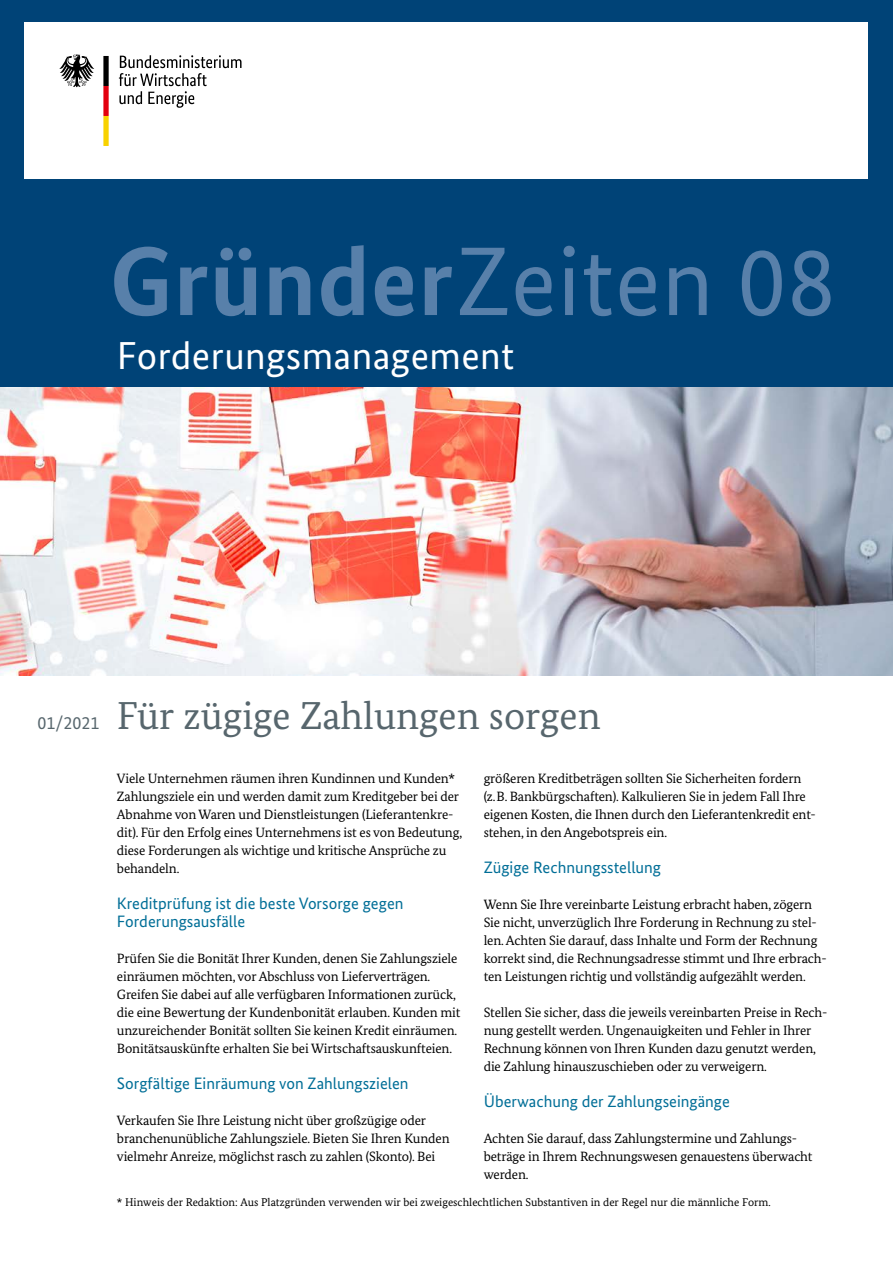
<style>
.page{position:relative;width:893px;height:1263px;background:#fff}
.page>*{position:absolute;margin:0;border:0;box-sizing:border-box;transform-origin:0 0}
.t1{font:97.5px "Bundes Sans";letter-spacing:.01em;color:#5880aa}
.t2{font:39px "Bundes Serif";color:#57666d}
.t3{font:39px "Bundes Sans";letter-spacing:.01em;color:#fff}
.t4{font:18px "Bundes Sans";color:#57666d}
.t5{font:16.5px/18px "Bundes Sans";color:#006e97}
.t6{font:13.5px/18px "Bundes Serif";letter-spacing:-.01em;color:#000}
.t7{font:11.25px "Bundes Serif";color:#000}
.s1{font-weight:700}
</style>
<div class="page">
<div style="left:0;top:0;width:893px;height:418px;background:#004377"></div>
<img style="left:0;top:388px;width:893px;height:287px">
<div style="left:25px;top:23px;width:843px;height:156px;background:#fff"></div>
<svg style="left:119px;top:55px;width:123px;height:53px"></svg>
<svg style="left:59px;top:55px;width:35px;height:32px"></svg>
<svg style="left:103px;top:56px;width:6px;height:90px"></svg>
<h1 class="t1" style="left:109px;top:222px;width:728px"><span class="s1">Gründer</span>Zeiten 08</h1>
<p class="t3" style="left:117px;top:332px;width:399px">Forderungsmanagement</p>
<p class="t4" style="left:38px;top:712px;width:63px">01/2021</p>
<h2 class="t2" style="left:117px;top:692px;width:485px">Für zügige Zahlungen sorgen</h2>
<p class="t6" style="left:117px;top:769px;width:347px">Viele Unternehmen räumen ihren Kundinnen und Kunden* Zahlungsziele ein und werden damit zum Kreditgeber bei der Abnahme von Waren und Dienstleistungen (Lieferantenkre&shy;dit). Für den Erfolg eines Unternehmens ist es von Bedeutung, diese Forderungen als wichtige und kritische Ansprüche zu behandeln.</p>
<h3 class="t5" style="left:117px;top:894px;width:288px">Kreditprüfung ist die beste Vorsorge gegen<br>Forderungsausfälle</h3>
<p class="t6" style="left:117px;top:949px;width:345px">Prüfen Sie die Bonität Ihrer Kunden, denen Sie Zahlungsziele einräumen möchten, vor Abschluss von Lieferverträgen.<br>Greifen Sie dabei auf alle verfügbaren Informationen zurück, die eine Bewertung der Kundenbonität erlauben. Kunden mit unzureichender Bonität sollten Sie keinen Kredit einräumen.<br>Bonitätsauskünfte erhalten Sie bei Wirtschaftsauskunfteien.</p>
<h3 class="t5" style="left:117px;top:1074px;width:293px">Sorgfältige Einräumung von Zahlungszielen</h3>
<p class="t6" style="left:117px;top:1111px;width:334px">Verkaufen Sie Ihre Leistung nicht über großzügige oder branchenunübliche Zahlungsziele. Bieten Sie Ihren Kunden vielmehr Anreize, möglichst rasch zu zahlen (Skonto). Bei</p>
<p class="t6" style="left:484px;top:769px;width:334px">größeren Kreditbeträgen sollten Sie Sicherheiten fordern (z.B. Bankbürgschaften). Kalkulieren Sie in jedem Fall Ihre eigenen Kosten, die Ihnen durch den Lieferantenkredit ent&shy;stehen, in den Angebotspreis ein.</p>
<h3 class="t5" style="left:484px;top:858px;width:179px">Zügige Rechnungsstellung</h3>
<p class="t6" style="left:484px;top:895px;width:345px">Wenn Sie Ihre vereinbarte Leistung erbracht haben, zögern Sie nicht, unverzüglich Ihre Forderung in Rechnung zu stel&shy;len. Achten Sie darauf, dass Inhalte und Form der Rechnung korrekt sind, die Rechnungsadresse stimmt und Ihre erbrach&shy;ten Leistungen richtig und vollständig aufgezählt werden.</p>
<p class="t6" style="left:484px;top:1003px;width:345px">Stellen Sie sicher, dass die jeweils vereinbarten Preise in Rech&shy;nung gestellt werden. Ungenauigkeiten und Fehler in Ihrer Rechnung können von Ihren Kunden dazu genutzt werden, die Zahlung hinauszuschieben oder zu verweigern.</p>
<h3 class="t5" style="left:484px;top:1092px;width:248px">Überwachung der Zahlungseingänge</h3>
<p class="t6" style="left:484px;top:1129px;width:330px">Achten Sie darauf, dass Zahlungstermine und Zahlungs&shy;beträge in Ihrem Rechnungswesen genauestens überwacht werden.</p>
<p class="t7" style="left:117px;top:1196px;width:655px">* Hinweis der Redaktion: Aus Platzgründen verwenden wir bei zweigeschlechtlichen Substantiven in der Regel nur die männliche Form.</p>
</div>
